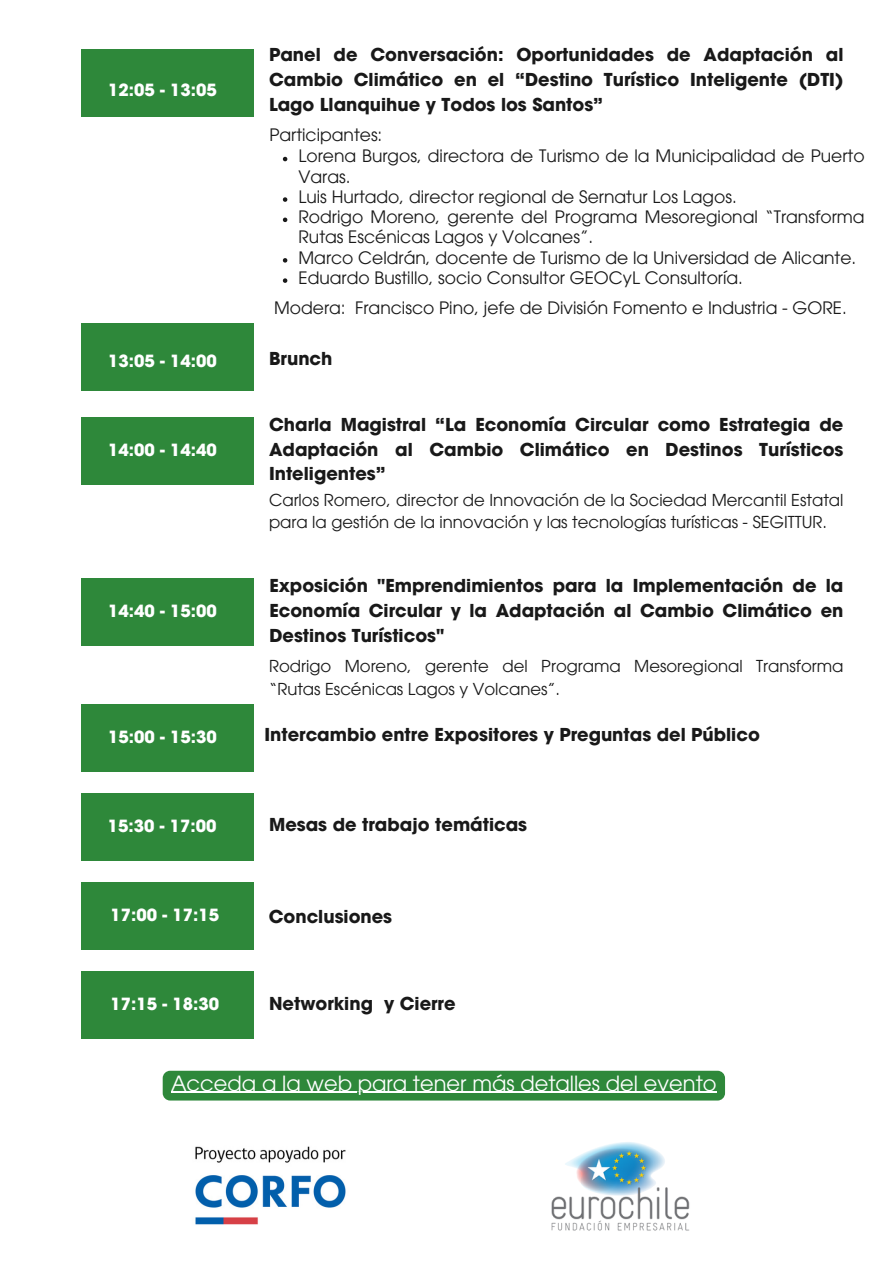
<style>
.page{position:relative;width:894px;height:1264px;background:#fff}
.page>*{position:absolute;margin:0;border:0;box-sizing:border-box;transform-origin:0 0}
.t1{font:21px "ITC Avant Garde Pro";color:#fff}
.t2{font:700 17.85px/24.8px "ITC Avant Garde Pro";color:#191919;text-align:justify}
.t3{font:17.1px/20.2px "ITC Avant Garde Pro";color:#191919}
.t4{font:700 16.8px "ITC Avant Garde Pro";color:#fff}
.t5{font:16.5px/22.5px "ITC Avant Garde Pro";color:#191919}
</style>
<div class="page">
<div style="left:81px;top:49px;width:172px;height:67px;background:#2e883a"></div>
<div style="left:81px;top:324px;width:172px;height:67px;background:#2e883a"></div>
<div style="left:81px;top:417px;width:172px;height:67px;background:#2e883a"></div>
<div style="left:81px;top:578px;width:172px;height:67px;background:#2e883a"></div>
<div style="left:81px;top:793px;width:172px;height:67px;background:#2e883a"></div>
<div style="left:81px;top:882px;width:172px;height:67px;background:#2e883a"></div>
<div style="left:81px;top:970px;width:172px;height:68px;background:#2e883a"></div>
<img style="left:195px;top:1146px;width:151px;height:79px">
<div style="left:163px;top:1070px;width:561px;height:30px;background:#2e883a;border-radius:7px"></div>
<hr style="left:171px;top:1091px;width:545px;height:1px;background:#fff">
<svg style="left:283px;top:157px;width:4px;height:4px"></svg>
<svg style="left:283px;top:197px;width:4px;height:5px"></svg>
<svg style="left:283px;top:217px;width:4px;height:5px"></svg>
<svg style="left:283px;top:258px;width:4px;height:4px"></svg>
<svg style="left:283px;top:278px;width:4px;height:5px"></svg>
<img style="left:551px;top:1142px;width:139px;height:89px">
<div style="left:81px;top:704px;width:172px;height:67px;background:#2e883a"></div>
<p class="t4" style="left:108px;top:84px;width:110px">12:05 - 13:05</p>
<h2 class="t2" style="left:269px;top:45px;width:575px">Panel de Conversación: Oportunidades de Adaptación al Cambio Climático en el “Destino Turístico Inteligente (DTI)<br>Lago Llanquihue y Todos los Santos”</h2>
<p class="t3" style="left:269px;top:127px;width:114px">Participantes:</p>
<h2 class="t3" style="left:298px;top:148px;width:567px">Lorena Burgos, directora de Turismo de la Municipalidad de Puerto<br>Varas.</h2>
<p class="t3" style="left:298px;top:189px;width:439px">Luis Hurtado, director regional de Sernatur Los Lagos.</p>
<h2 class="t3" style="left:298px;top:209px;width:567px">Rodrigo Moreno, gerente del Programa Mesoregional “Transforma<br>Rutas Escénicas Lagos y Volcanes”.</h2>
<p class="t3" style="left:298px;top:249px;width:559px">Marco Celdrán, docente de Turismo de la Universidad de Alicante.</p>
<h2 class="t3" style="left:298px;top:270px;width:446px">Eduardo Bustillo, socio Consultor GEOCyL Consultoría.</h2>
<p class="t3" style="left:274px;top:300px;width:574px">Modera: Francisco Pino, jefe de División Fomento e Industria - GORE.</p>
<p class="t4" style="left:108px;top:354px;width:110px">13:05 - 14:00</p>
<p class="t2" style="left:269px;top:348px;width:65px">Brunch</p>
<p class="t4" style="left:108px;top:443px;width:110px">14:00 - 14:40</p>
<p class="t4" style="left:108px;top:604px;width:110px">14:40 - 15:00</p>
<p class="t2" style="left:269px;top:414px;width:575px">Charla Magistral “La Economía Circular como Estrategia de Adaptación al Cambio Climático en Destinos Turísticos Inteligentes”</p>
<p class="t5" style="left:269px;top:490px;width:575px">Carlos Romero, director de Innovación de la Sociedad Mercantil Estatal para la gestión de la innovación y las tecnologías turísticas - SEGITTUR.</p>
<p class="t2" style="left:269px;top:575px;width:575px">Exposición "Emprendimientos para la Implementación de la Economía Circular y la Adaptación al Cambio Climático en Destinos Turísticos"</p>
<h2 class="t5" style="left:269px;top:656px;width:575px">Rodrigo Moreno, gerente del Programa Mesoregional Transforma “Rutas Escénicas Lagos y Volcanes”.</h2>
<p class="t4" style="left:108px;top:730px;width:110px">15:00 - 15:30</p>
<p class="t2" style="left:264px;top:724px;width:496px">Intercambio entre Expositores y Preguntas del Público</p>
<p class="t4" style="left:108px;top:819px;width:110px">15:30 - 17:00</p>
<p class="t2" style="left:269px;top:813px;width:259px">Mesas de trabajo temáticas</p>
<h2 class="t4" style="left:110px;top:908px;width:110px">17:00 - 17:15</h2>
<h2 class="t2" style="left:269px;top:906px;width:125px">Conclusiones</h2>
<p class="t4" style="left:110px;top:997px;width:110px">17:15 - 18:30</p>
<p class="t2" style="left:269px;top:993px;width:188px">Networking y Cierre</p>
<h2 class="t1" style="left:171px;top:1075px;width:547px">Acceda a la web para tener más detalles del evento</h2>
</div>
